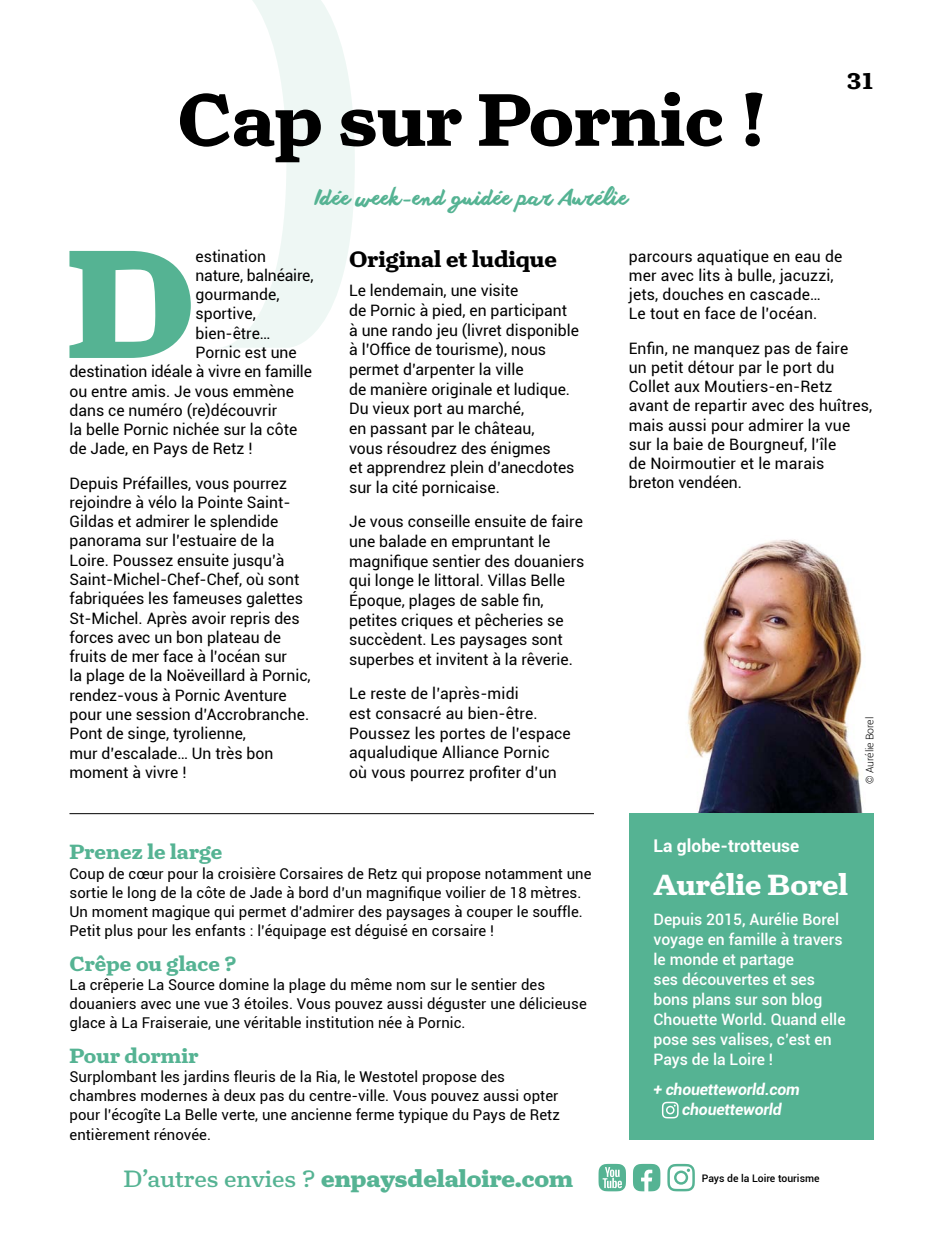
<style>
.page{position:relative;width:943px;height:1241px;background:#fff}
.page>*{position:absolute;margin:0;border:0;box-sizing:border-box;transform-origin:0 0}
.t1{font:900 157.15px "Turnip";color:#55b393}
.t2{font:700 75.6px "Turnip";color:#000}
.t3{font:700 29.75px "Turnip";color:#fff}
.t4{font:900 24.15px "Turnip";color:#55b393}
.t5{font:700 22.75px "Turnip";color:#000}
.t6{font:700 21px "Turnip";letter-spacing:.005em;color:#55b393}
.t7{font:21px "anothershabby";color:#55b393}
.t8{font:700 21px "Turnip RE";color:#000}
.t9{font:700 17.5px "Roboto";color:#fff}
.t10{font:15.75px/19.2px "Roboto";color:#000}
.t11{font:500 15.75px/19.9px "Roboto";color:#fff}
.t12{font:italic 700 15.75px/20.1px "Roboto";letter-spacing:-.01em;color:#fff}
.t13{font:14.88px/19.2px "Roboto";letter-spacing:.005em;color:#000}
.t14{font:300 10.5px "Roboto";letter-spacing:-.01em;color:#000}
.t15{font:500 10.33px "Roboto";color:#000}
.s1{font-weight:400}
</style>
<div class="page">
<img style="left:687px;top:539px;width:176px;height:274px">
<svg style="left:223px;top:0;width:132px;height:348px;fill:#eef7f4"></svg>
<div style="left:628px;top:813px;width:245px;height:326px;background:#55b393"></div>
<svg style="left:662px;top:1101px;width:16px;height:17px"></svg>
<svg style="left:598px;top:1163px;width:28px;height:28px"></svg>
<svg style="left:667px;top:1163px;width:27px;height:28px"></svg>
<svg style="left:633px;top:1163px;width:27px;height:28px"></svg>
<hr style="left:69px;top:813px;width:525px;height:1px;background:#000">
<h3 class="t8" style="left:847px;top:66px;width:28px">31</h3>
<h2 class="t2" style="left:177px;top:70px;width:590px">Cap sur Pornic !</h2>
<h3 class="t7" style="left:315px;top:185px;width:314px">Idée week-end guidée par Aurélie</h3>
<h1 class="t1" style="left:66px;top:199px;width:130px">D</h1>
<p class="t10" style="left:195px;top:246px;width:72px">estination</p>
<p class="t10" style="left:628px;top:246px;width:215px">parcours aquatique en eau de mer avec lits à bulle, jacuzzi, jets, douches en cascade…<br>Le tout en face de l’océan.</p>
<p class="t10" style="left:628px;top:338px;width:245px">Enfin, ne manquez pas de faire<br>un petit détour par le port du<br>Collet aux Moutiers-en-Retz avant de repartir avec des huîtres, mais aussi pour admirer la vue sur la baie de Bourgneuf, l’île<br>de Noirmoutier et le marais breton vendéen.</p>
<h3 class="t5" style="left:349px;top:244px;width:209px">Original et ludique</h3>
<p class="t10" style="left:349px;top:280px;width:231px">Le lendemain, une visite<br>de Pornic à pied, en participant à une rando jeu (livret disponible à l’Office de tourisme), nous permet d’arpenter la ville<br>de manière originale et ludique.<br>Du vieux port au marché,<br>en passant par le château,<br>vous résoudrez des énigmes<br>et apprendrez plein d’anecdotes sur la cité pornicaise.</p>
<p class="t10" style="left:349px;top:511px;width:237px">Je vous conseille ensuite de faire une balade en empruntant le magnifique sentier des douaniers qui longe le littoral. Villas Belle<br>Époque, plages de sable fin, petites criques et pêcheries se succèdent. Les paysages sont superbes et invitent à la rêverie.</p>
<p class="t10" style="left:349px;top:683px;width:223px">Le reste de l’après-midi<br>est consacré au bien-être.<br>Poussez les portes de l’espace aqualudique Alliance Pornic où vous pourrez profiter d’un</p>
<p class="t10" style="left:195px;top:265px;width:119px">nature, balnéaire,</p>
<p class="t10" style="left:195px;top:284px;width:86px">gourmande,</p>
<p class="t10" style="left:195px;top:303px;width:62px">sportive,</p>
<p class="t10" style="left:195px;top:323px;width:76px">bien-être…</p>
<p class="t10" style="left:195px;top:342px;width:103px">Pornic est une</p>
<p class="t10" style="left:69px;top:361px;width:244px">destination idéale à vivre en famille</p>
<p class="t10" style="left:69px;top:380px;width:226px">ou entre amis. Je vous emmène</p>
<p class="t10" style="left:69px;top:400px;width:209px">dans ce numéro (re)découvrir</p>
<p class="t10" style="left:69px;top:419px;width:229px">la belle Pornic nichée sur la côte</p>
<p class="t10" style="left:69px;top:438px;width:184px">de Jade, en Pays de Retz !</p>
<p class="t10" style="left:69px;top:472px;width:243px">Depuis Préfailles, vous pourrez rejoindre à vélo la Pointe Saint-<br>Gildas et admirer le splendide panorama sur l’estuaire de la<br>Loire. Poussez ensuite jusqu’à<br>Saint-Michel-Chef-Chef, où sont fabriquées les fameuses galettes<br>St-Michel. Après avoir repris des forces avec un bon plateau de fruits de mer face à l’océan sur<br>la plage de la Noëveillard à Pornic, rendez-vous à Pornic Aventure pour une session d’Accrobranche.<br>Pont de singe, tyrolienne,<br>mur d’escalade… Un très bon moment à vivre !</p>
<p class="t14" style="left:862px;top:783px;width:68px;rotate:-90deg">© Aurélie Borel</p>
<h3 class="t6" style="left:69px;top:838px;width:154px">Prenez le large</h3>
<p class="t13" style="left:69px;top:863px;width:523px">Coup de cœur pour la croisière Corsaires de Retz qui propose notamment une sortie le long de la côte de Jade à bord d’un magnifique voilier de 18 mètres.<br>Un moment magique qui permet d’admirer des paysages à couper le souffle.<br>Petit plus pour les enfants : l’équipage est déguisé en corsaire !</p>
<h3 class="t6" style="left:69px;top:949px;width:168px">Crêpe ou glace ?</h3>
<p class="t13" style="left:69px;top:974px;width:519px">La crêperie La Source domine la plage du même nom sur le sentier des douaniers avec une vue 3 étoiles. Vous pouvez aussi déguster une délicieuse glace à La Fraiseraie, une véritable institution née à Pornic.</p>
<h3 class="t6" style="left:69px;top:1041px;width:130px">Pour dormir</h3>
<p class="t13" style="left:69px;top:1066px;width:492px">Surplombant les jardins fleuris de la Ria, le Westotel propose des chambres modernes à deux pas du centre-ville. Vous pouvez aussi opter pour l’écogîte La Belle verte, une ancienne ferme typique du Pays de Retz entièrement rénovée.</p>
<p class="t9" style="left:653px;top:833px;width:147px">La globe-trotteuse</p>
<h3 class="t3" style="left:653px;top:864px;width:196px">Aurélie Borel</h3>
<p class="t11" style="left:653px;top:908px;width:194px">Depuis 2015, Aurélie Borel voyage en famille à travers le monde et partage<br>ses découvertes et ses bons plans sur son blog<br>Chouette World. Quand elle pose ses valises, c’est en<br>Pays de la Loire !</p>
<p class="t12" style="left:682px;top:1078px;width:119px;text-indent:-29px">+ chouetteworld.com chouetteworld</p>
<h3 class="t4" style="left:123px;top:1162px;width:451px"><span class="s1">D’autres envies ?</span> enpaysdelaloire.com</h3>
<p class="t15" style="left:701px;top:1170px;width:119px">Pays de la Loire tourisme</p>
</div>
